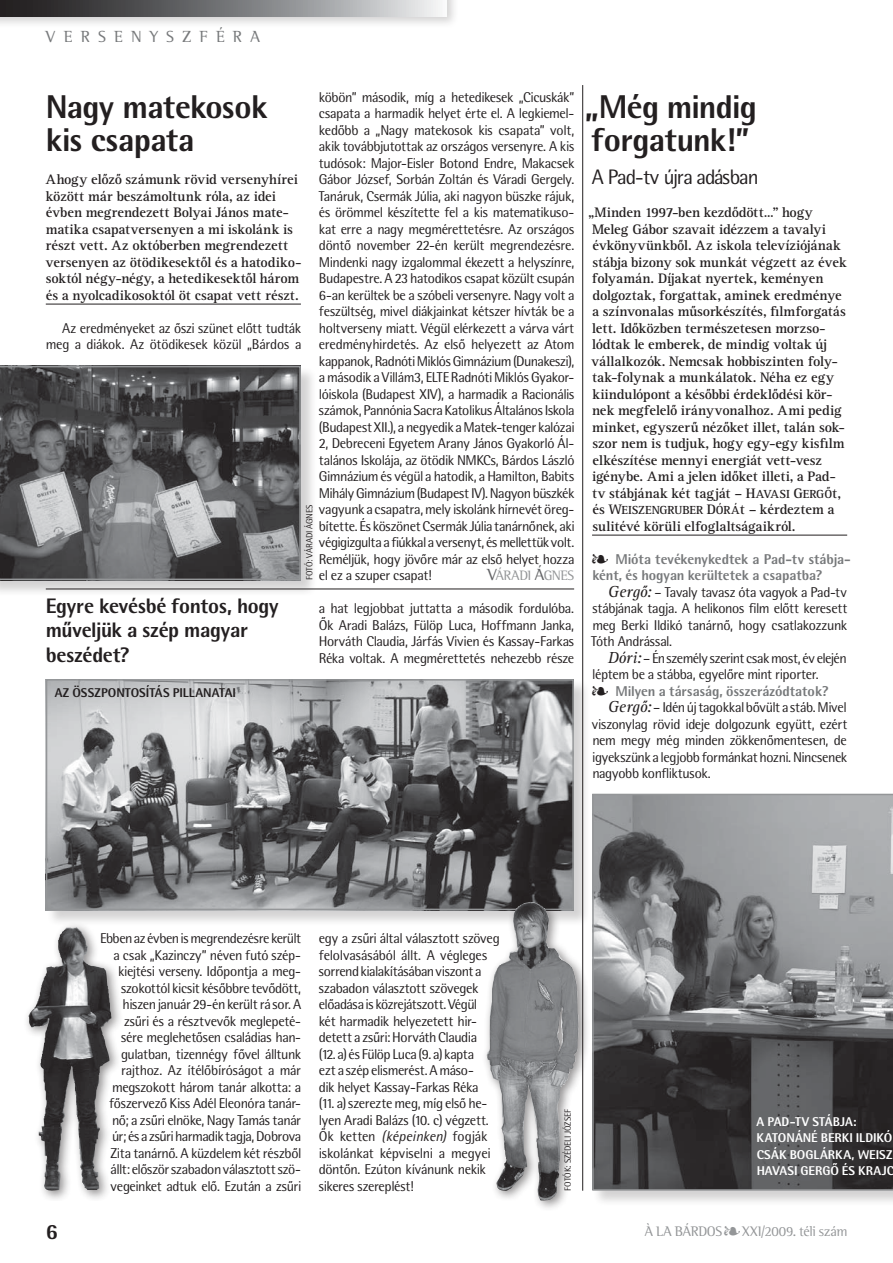
<style>
.page{position:relative;width:893px;height:1263px;background:#fff}
.page>*{position:absolute;margin:0;border:0;box-sizing:border-box;transform-origin:0 0}
.t1{font:700 33px/33px "Rotis Sm Sn XPFL";letter-spacing:-.005em;color:#231f20}
.t2{font:700 21.75px "Rotis Sm Sn XPFL";color:#231f20}
.t3{font:700 21px/24.8px "Rotis Sm Sn XPFL";color:#231f20}
.t4{font:21px "Rotis Sm Sn PFL";letter-spacing:-.01em;color:#231f20}
.t5{font:16.5px "Rotis Sm Srf PFL";letter-spacing:.53em;color:#77797b}
.t6{font:14.25px/16.5px "Rotis Sm Sn PFL";letter-spacing:.005em;color:#231f20;text-align:justify}
.t7{font:700 14.25px/16.5px "Rotis Srf PFL";letter-spacing:.01em;color:#231f20}
.t8{font:700 14.25px/16.5px "Rotis Sm Sn XPFL";letter-spacing:.01em;color:#77797b}
.t9{font:14.25px "Rotis Sm Srf PFL";letter-spacing:.015em;color:#949698}
.t10{font:14.1px "Rotis Sm Srf PFL SC850";letter-spacing:.01em;color:#949698}
.t11{font:700 12.75px/16.5px "Rotis Sm Sn XPFL";letter-spacing:.025em;color:#fff}
.t12{font:700 12.75px "Rotis Sm Sn XPFL";letter-spacing:.02em;color:#231f20}
.t13{font:12.15px "Rotis Srf PFL Bold SC850";letter-spacing:.02em;color:#231f20}
.t14{font:9px "Rotis Sm Sn PFL";letter-spacing:.03em;color:#231f20}
.s1{font-size:16.5px;color:#636466}
.s2{font-family:"Rotis Srf PFL Bold SC850";font-weight:400}
.s3{font-family:"Rotis Srf PFL Bold SC850";font-weight:400;font-size:12.15px}
.s4{font-family:"Rotis Srf PFL";font-weight:700;font-size:14.25px}
.s5{font-size:14.25px}
.s6{color:#231f20}
.s7{font-family:"Rotis Srf PFL";font-style:italic;font-size:16.5px}
.s8{font-style:italic}
</style>
<div class="page">
<div style="left:0;top:0;width:459px;height:29px;background:#231f20;opacity:.2"></div>
<svg style="left:0;top:0;width:446px;height:16px;background:#7a7a7c"></svg>
<hr style="left:46px;top:304px;width:255px;height:1px;background:#231f20">
<hr style="left:592px;top:535px;width:255px;height:1px;background:#231f20">
<div style="left:592px;top:794px;width:301px;height:413px;background:#231f20;opacity:.2"></div>
<svg style="left:592px;top:794px;width:301px;height:397px;background:#6e6e70"></svg>
<div style="left:0;top:366px;width:317px;height:231px;background:#231f20;opacity:.2"></div>
<svg style="left:0;top:366px;width:301px;height:214px;background:#656567"></svg>
<div style="left:22px;top:920px;width:100px;height:281px;background:#231f20;opacity:.5"></div>
<img style="left:28px;top:927px;width:53px;height:265px">
<div style="left:46px;top:679px;width:544px;height:248px;background:#231f20;opacity:.2"></div>
<img style="left:49px;top:682px;width:522px;height:225px">
<div style="left:46px;top:679px;width:528px;height:231px;border:2px solid #949698"></div>
<div style="left:480px;top:895px;width:109px;height:317px;background:#231f20;opacity:.5"></div>
<img style="left:487px;top:903px;width:82px;height:297px">
<hr style="left:582px;top:85px;width:1px;height:1106px;background:#231f20">
<hr style="left:46px;top:589px;width:528px;height:1px;background:#231f20">
<p class="t5" style="left:46px;top:27px;width:215px">VERSENYSZFÉRA</p>
<p class="t6" style="left:319px;top:88px;width:257px">köbön” második, míg a hetedikesek „Cicuskák” csapata a harmadik helyet érte el. A legkiemel&shy;kedőbb a „Nagy matekosok kis csapata” volt, akik továbbjutottak az országos versenyre. A kis tudósok: Major-Eisler Botond Endre, Makacsek Gábor József, Sorbán Zoltán és Váradi Gergely.<br>Tanáruk, Csermák Júlia, aki nagyon büszke rájuk, és örömmel készítette fel a kis matematikuso&shy;kat erre a nagy megmérettetésre. Az országos döntő november 22-én került megrendezésre.<br>Mindenki nagy izgalommal ékezett a helyszínre, Budapestre. A 23 hatodikos csapat közült csupán 6-an kerültek be a szóbeli versenyre. Nagy volt a feszültség, mivel diákjainkat kétszer hívták be a holtverseny miatt. Végül elérkezett a várva várt eredményhirdetés. Az első helyezett az Atom kappanok, Radnóti Miklós Gimnázium (Dunakeszi), a második a Villám3, ELTE Radnóti Miklós Gyakor&shy;lóiskola (Budapest XIV), a harmadik a Racionális számok, Pannónia Sacra Katolikus Általános Iskola (Budapest XII.), a negyedik a Matek-tenger kalózai 2, Debreceni Egyetem Arany János Gyakorló Ál&shy;talános Iskolája, az ötödik NMKCs, Bárdos László Gimnázium és végül a hatodik, a Hamilton, Babits Mihály Gimnázium (Budapest IV). Nagyon büszkék vagyunk a csapatra, mely iskolánk hírnevét öreg&shy;bítette. És köszönet Csermák Júlia tanárnőnek, aki végigizgulta a fiúkkal a versenyt, és mellettük volt.<br>Reméljük, hogy jövőre már az első helyet hozza el ez a szuper csapat!</p>
<h1 class="t1" style="left:46px;top:90px;width:223px">Nagy matekosok kis csapata</h1>
<p class="t7" style="left:46px;top:171px;width:257px">Ahogy előző számunk rövid versenyhírei között már beszámoltunk róla, az idei évben megrendezett Bolyai János mate&shy;matika csapatversenyen a mi iskolánk is részt vett. Az októberben megrendezett versenyen az ötödikesektől és a hatodiko&shy;soktól négy-négy, a hetedikesektől három és a nyolcadikosoktól öt csapat vett részt.</p>
<p class="t6" style="left:46px;top:319px;width:257px;text-align:right">Az eredményeket az őszi szünet előtt tudták meg a diákok. Az ötödikesek közül „Bárdos a</p>
<p class="t14" style="left:304px;top:580px;width:77px;rotate:-90deg">fotó: váradi ágnes</p>
<p class="t10" style="left:487px;top:567px;width:88px"><span class="s1">V</span>ÁRADI <span class="s1">Á</span>GNES</p>
<h3 class="t3" style="left:46px;top:593px;width:234px">Egyre kevésbé fontos, hogy műveljük a szép magyar beszédet?</h3>
<p class="t12" style="left:55px;top:685px;width:150px">Az összpontosítás pillanata</p>
<p class="t12" style="left:233px;top:685px;width:5px">i</p>
<p class="t6" style="left:319px;top:600px;width:257px">a hat legjobbat juttatta a második fordulóba.<br>Ők Aradi Balázs, Fülöp Luca, Hoffmann Janka, Horváth Claudia, Járfás Vivien és Kassay-Farkas Réka voltak. A megmérettetés nehezebb része</p>
<h1 class="t1" style="left:585px;top:90px;width:173px">„Még mindig forgatunk!”</h1>
<h3 class="t4" style="left:592px;top:165px;width:167px">A Pad-tv újra adásban</h3>
<p class="t7" style="left:588px;top:204px;width:260px">„Minden 1997-ben kezdődött…” hogy Meleg Gábor szavait idézzem a tavalyi évkönyvünkből. Az iskola televíziójának stábja bizony sok munkát végzett az évek folyamán. Díjakat nyertek, keményen dolgoztak, forgattak, aminek eredménye a színvonalas műsorkészítés, filmforgatás lett. Időközben természetesen morzso&shy;lódtak le emberek, de mindig voltak új vállalkozók. Nemcsak hobbiszinten foly&shy;tak-folynak a munkálatok. Néha ez egy kiindulópont a későbbi érdeklődési kör&shy;nek megfelelő irányvonalhoz. Ami pedig minket, egyszerű nézőket illet, talán sok&shy;szor nem is tudjuk, hogy egy-egy kisfilm elkészítése mennyi energiát vett-vesz igénybe. Ami a jelen időket illeti, a Pad&shy;tv stábjának két tagját – <span class="s2">H</span><span class="s3">AVASI</span> <span class="s2">G</span><span class="s3">ERGŐ</span>t,</p>
<p class="t13" style="left:592px;top:503px;width:243px"><span class="s4">és</span> <span class="s5">W</span>EISZENGRUBER <span class="s5">D</span>ÓRÁ<span class="s4">t – kérdeztem a</span></p>
<p class="t7" style="left:592px;top:518px;width:204px">sulitévé körüli elfoglaltságaikról.</p>
<p class="t8" style="left:592px;top:550px;width:260px"><span class="s6">•</span> Mióta tevékenykedtek a Pad-tv stábja&shy;ként, és hogyan kerültetek a csapatba?</p>
<p class="t6" style="left:591px;top:583px;width:257px;text-indent:17px"><span class="s7">Gergő:</span> – Tavaly tavasz óta vagyok a Pad-tv stábjának tagja. A helikonos film előtt keresett meg Berki Ildikó tanárnő, hogy csatlakozzunk Tóth Andrással.</p>
<p class="t6" style="left:592px;top:649px;width:255px;text-indent:15px"><span class="s7">Dóri:</span> – Én személy szerint csak most, év elején léptem be a stábba, egyelőre mint riporter.</p>
<p class="t8" style="left:592px;top:682px;width:238px"><span class="s6">•</span> Milyen a társaság, összerázódtatok?</p>
<p class="t6" style="left:592px;top:699px;width:257px;text-indent:16px"><span class="s7">Gergő:</span> – Idén új tagokkal bővült a stáb. Mivel viszonylag rövid ideje dolgozunk együtt, ezért nem megy még minden zökkenőmentesen, de igyekszünk a legjobb formánkat hozni. Nincsenek nagyobb konfliktusok.</p>
<p class="t6" style="left:100px;top:930px;width:202px;text-align:right">Ebben az évben is megrendezésre került a csak „Kazinczy” néven futó szép&shy;kiejtési verseny. Időpontja a meg&shy;szokottól kicsit későbbre tevődött, hiszen január 29-én került rá sor. A zsűri és a résztvevők meglepeté&shy;sére meglehetősen családias han&shy;gulatban, tizennégy fővel álltunk rajthoz. Az ítélőbíróságot a már megszokott három tanár alkotta: a főszervező Kiss Adél Eleonóra tanár&shy;nő; a zsűri elnöke, Nagy Tamás tanár úr; és a zsűri harmadik tagja, Dobrova Zita tanárnő. A küzdelem két részből állt: először szabadon választott szö&shy;vegeinket adtuk elő. Ezután a zsűri</p>
<p class="t6" style="left:319px;top:930px;width:182px;text-align:left">egy a zsűri által választott szöveg felolvasásából állt. A végleges sorrend kialakításában viszont a szabadon választott szövegek előadása is közrejátszott. Végül<br>két harmadik helyezetett hir&shy;detett a zsűri: Horváth Claudia<br>(12. a) és Fülöp Luca (9. a) kapta<br>ezt a szép elismerést. A máso-<br>dik helyet Kassay-Farkas Réka<br>(11. a) szerezte meg, míg első he&shy;lyen Aradi Balázs (10. c) végzett.<br>Ők ketten <span class="s8">(képeinken)</span> fogják iskolánkat képviselni a megyei döntőn. Ezúton kívánunk nekik sikeres szereplést!</p>
<p class="t14" style="left:562px;top:1190px;width:82px;rotate:-90deg">fotók: szédeli józsef</p>
<p class="t11" style="left:757px;top:1113px;width:137px">A Pad-tv stábja : katonáné berki ildikó csák boglárka</p>
<p class="t11" style="left:852px;top:1146px;width:42px">, weisz</p>
<p class="t11" style="left:757px;top:1162px;width:9px">hava</p>
<p class="t11" style="left:787px;top:1162px;width:79px">si gergő és kraj</p>
<p class="t11" style="left:887px;top:1162px;width:9px">c</p>
<h2 class="t2" style="left:46px;top:1218px;width:13px">6</h2>
<p class="t9" style="left:645px;top:1223px;width:204px">À LA BÁRDOS•XXI/2009. TÉLI SZÁM</p>
</div>
